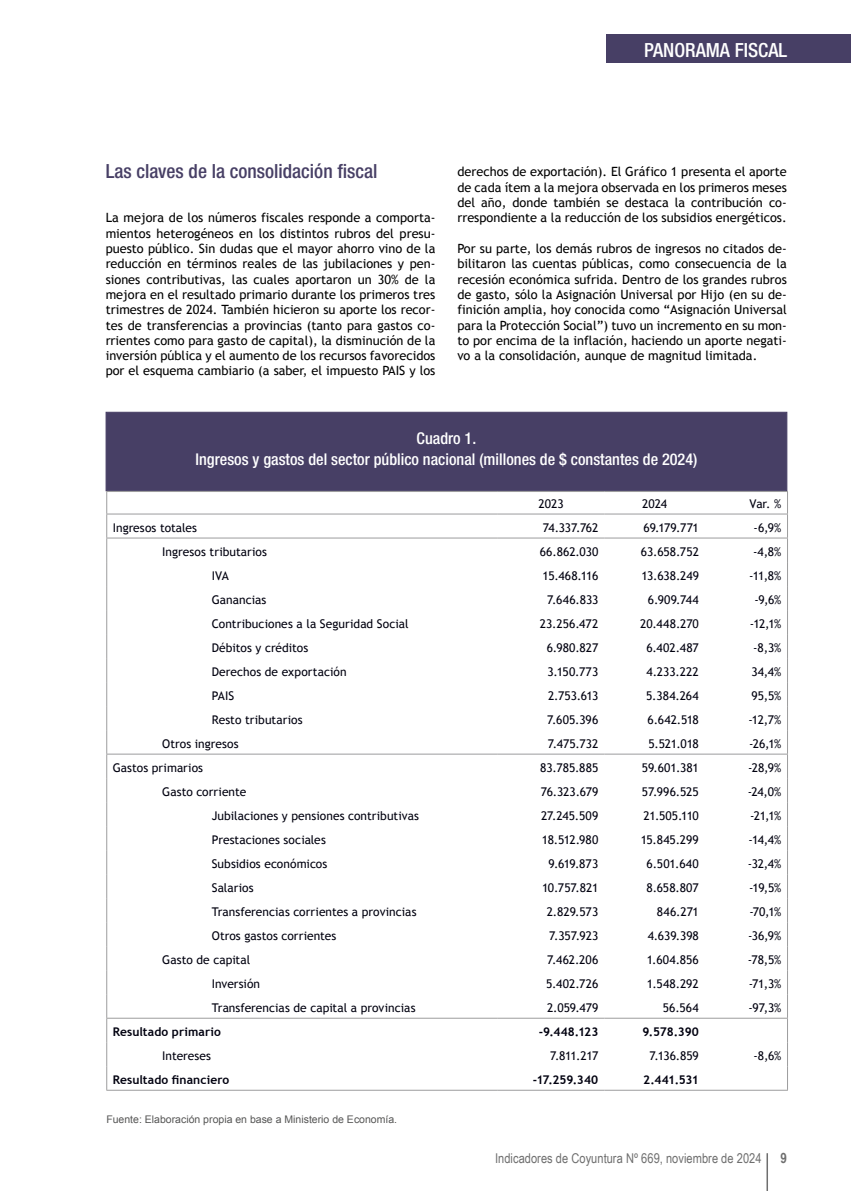
<style>
.page{position:relative;width:851px;height:1191px;background:#fff}
.page>*{position:absolute;margin:0;border:0;box-sizing:border-box;transform-origin:0 0}
.t1{font:500 condensed 19.5px "Helvetica Neue";color:#473f65}
.t2{font:500 condensed 19.5px "Helvetica Neue";color:#fff}
.t3{font:500 condensed 16.2px/21px "Helvetica Neue";color:#fff;text-align:center}
.t4{font:700 14.25px "Arial Narrow";color:#6e6e6e}
.t5{font:13.5px "Arial Narrow";letter-spacing:.005em;color:#6e6e6e}
.t6{font:12.75px/15.3px "Trebuchet MS";color:#000;text-align:justify}
.t7{font:12px "Trebuchet MS";color:#00000f}
.t8{font:700 12px "Trebuchet MS";letter-spacing:.005em;color:#00000f}
.t9{font:10.5px "Arial";color:#565655}
</style>
<div class="page">
<hr style="left:766px;top:1153px;width:1px;height:38px;background:#6e6e6e">
<div style="left:106px;top:412px;width:681px;height:79px;background:#473f65;border:1px solid #473f65"></div>
<div style="left:606px;top:35px;width:244px;height:28px;background:#473f65"></div>
<hr style="left:106px;top:491px;width:391px;height:1px;background:#9c9c9d">
<hr style="left:497px;top:491px;width:107px;height:1px;background:#9c9c9d">
<hr style="left:604px;top:491px;width:100px;height:1px;background:#9c9c9d">
<hr style="left:704px;top:491px;width:83px;height:1px;background:#9c9c9d">
<hr style="left:106px;top:513px;width:391px;height:1px;background:#9c9c9d">
<hr style="left:497px;top:513px;width:107px;height:1px;background:#9c9c9d">
<hr style="left:604px;top:513px;width:100px;height:1px;background:#9c9c9d">
<hr style="left:704px;top:513px;width:83px;height:1px;background:#9c9c9d">
<hr style="left:106px;top:537px;width:391px;height:1px;background:#9c9c9d">
<hr style="left:497px;top:537px;width:107px;height:1px;background:#9c9c9d">
<hr style="left:604px;top:537px;width:100px;height:1px;background:#9c9c9d">
<hr style="left:704px;top:537px;width:83px;height:1px;background:#9c9c9d">
<hr style="left:106px;top:753px;width:391px;height:1px;background:#9c9c9d">
<hr style="left:497px;top:753px;width:107px;height:1px;background:#9c9c9d">
<hr style="left:604px;top:753px;width:100px;height:1px;background:#9c9c9d">
<hr style="left:704px;top:753px;width:83px;height:1px;background:#9c9c9d">
<hr style="left:106px;top:1017px;width:391px;height:1px;background:#9c9c9d">
<hr style="left:497px;top:1017px;width:107px;height:1px;background:#9c9c9d">
<hr style="left:604px;top:1017px;width:100px;height:1px;background:#9c9c9d">
<hr style="left:704px;top:1017px;width:83px;height:1px;background:#9c9c9d">
<svg style="left:106px;top:492px;width:1px;height:597px"></svg>
<svg style="left:787px;top:492px;width:1px;height:597px"></svg>
<hr style="left:106px;top:1089px;width:391px;height:1px;background:#9c9c9d">
<hr style="left:497px;top:1089px;width:107px;height:1px;background:#9c9c9d">
<hr style="left:604px;top:1089px;width:100px;height:1px;background:#9c9c9d">
<hr style="left:704px;top:1089px;width:83px;height:1px;background:#9c9c9d">
<h1 class="t2" style="left:644px;top:39px;width:145px">PANORAMA FISCAL</h1>
<h1 class="t1" style="left:106px;top:159px;width:273px">Las claves de la consolidación fiscal</h1>
<p class="t6" style="left:106px;top:210px;width:331px">La mejora de los números fiscales responde a comporta&shy;mientos heterogéneos en los distintos rubros del presu&shy;puesto público. Sin dudas que el mayor ahorro vino de la reducción en términos reales de las jubilaciones y pen&shy;siones contributivas, las cuales aportaron un 30% de la mejora en el resultado primario durante los primeros tres trimestres de 2024. También hicieron su aporte los recor&shy;tes de transferencias a provincias (tanto para gastos co&shy;rrientes como para gasto de capital), la disminución de la inversión pública y el aumento de los recursos favorecidos por el esquema cambiario (a saber, el impuesto PAIS y los</p>
<p class="t6" style="left:457px;top:164px;width:331px">derechos de exportación). El Gráfico 1 presenta el aporte de cada ítem a la mejora observada en los primeros meses del año, donde también se destaca la contribución co&shy;rrespondiente a la reducción de los subsidios energéticos.</p>
<p class="t6" style="left:457px;top:241px;width:331px">Por su parte, los demás rubros de ingresos no citados de&shy;bilitaron las cuentas públicas, como consecuencia de la recesión económica sufrida. Dentro de los grandes rubros de gasto, sólo la Asignación Universal por Hijo (en su de&shy;finición amplia, hoy conocida como “Asignación Universal para la Protección Social”) tuvo un incremento en su mon&shy;to por encima de la inflación, haciendo un aporte negati&shy;vo a la consolidación, aunque de magnitud limitada.</p>
<p class="t3" style="left:195px;top:427px;width:503px">Cuadro 1.<br>Ingresos y gastos del sector público nacional (millones de $ constantes de 2024)</p>
<p class="t7" style="left:538px;top:497px;width:27px">2023</p>
<p class="t7" style="left:642px;top:497px;width:27px">2024</p>
<p class="t7" style="left:749px;top:497px;width:33px">Var. %</p>
<p class="t7" style="left:113px;top:521px;width:86px">Ingresos totales</p>
<p class="t7" style="left:542px;top:521px;width:57px">74.337.762</p>
<p class="t7" style="left:643px;top:521px;width:57px">69.179.771</p>
<p class="t7" style="left:753px;top:521px;width:29px">-6,9%</p>
<p class="t7" style="left:162px;top:545px;width:106px">Ingresos tributarios</p>
<p class="t7" style="left:539px;top:545px;width:60px">66.862.030</p>
<p class="t7" style="left:641px;top:545px;width:59px">63.658.752</p>
<p class="t7" style="left:753px;top:545px;width:30px">-4,8%</p>
<p class="t7" style="left:212px;top:569px;width:19px">IVA</p>
<p class="t7" style="left:542px;top:569px;width:57px">15.468.116</p>
<p class="t7" style="left:641px;top:569px;width:59px">13.638.249</p>
<p class="t7" style="left:749px;top:569px;width:34px">-11,8%</p>
<p class="t7" style="left:212px;top:593px;width:56px">Ganancias</p>
<p class="t7" style="left:547px;top:593px;width:53px">7.646.833</p>
<p class="t7" style="left:647px;top:593px;width:52px">6.909.744</p>
<p class="t7" style="left:754px;top:593px;width:29px">-9,6%</p>
<p class="t7" style="left:212px;top:617px;width:198px">Contribuciones a la Seguridad Social</p>
<p class="t7" style="left:539px;top:617px;width:60px">23.256.472</p>
<p class="t7" style="left:640px;top:617px;width:60px">20.448.270</p>
<p class="t7" style="left:749px;top:617px;width:33px">-12,1%</p>
<p class="t7" style="left:212px;top:641px;width:98px">Débitos y créditos</p>
<p class="t7" style="left:546px;top:641px;width:53px">6.980.827</p>
<p class="t7" style="left:646px;top:641px;width:54px">6.402.487</p>
<p class="t7" style="left:753px;top:641px;width:30px">-8,3%</p>
<p class="t7" style="left:212px;top:665px;width:136px">Derechos de exportación</p>
<p class="t7" style="left:547px;top:665px;width:52px">3.150.773</p>
<p class="t7" style="left:646px;top:665px;width:54px">4.233.222</p>
<p class="t7" style="left:751px;top:665px;width:32px">34,4%</p>
<p class="t7" style="left:212px;top:689px;width:24px">PAIS</p>
<p class="t7" style="left:548px;top:689px;width:52px">2.753.613</p>
<p class="t7" style="left:646px;top:689px;width:54px">5.384.264</p>
<p class="t7" style="left:751px;top:689px;width:31px">95,5%</p>
<p class="t7" style="left:212px;top:713px;width:92px">Resto tributarios</p>
<p class="t7" style="left:547px;top:713px;width:53px">7.605.396</p>
<p class="t7" style="left:647px;top:713px;width:53px">6.642.518</p>
<p class="t7" style="left:748px;top:713px;width:34px">-12,7%</p>
<p class="t7" style="left:162px;top:737px;width:78px">Otros ingresos</p>
<p class="t7" style="left:547px;top:737px;width:52px">7.475.732</p>
<p class="t7" style="left:648px;top:737px;width:52px">5.521.018</p>
<p class="t7" style="left:749px;top:737px;width:34px">-26,1%</p>
<p class="t7" style="left:113px;top:761px;width:92px">Gastos primarios</p>
<p class="t7" style="left:540px;top:761px;width:60px">83.785.885</p>
<p class="t7" style="left:641px;top:761px;width:59px">59.601.381</p>
<p class="t7" style="left:747px;top:761px;width:35px">-28,9%</p>
<p class="t7" style="left:162px;top:785px;width:86px">Gasto corriente</p>
<p class="t7" style="left:540px;top:785px;width:59px">76.323.679</p>
<p class="t7" style="left:642px;top:785px;width:58px">57.996.525</p>
<p class="t7" style="left:747px;top:785px;width:35px">-24,0%</p>
<p class="t7" style="left:212px;top:809px;width:209px">Jubilaciones y pensiones contributivas</p>
<p class="t7" style="left:541px;top:809px;width:59px">27.245.509</p>
<p class="t7" style="left:643px;top:809px;width:57px">21.505.110</p>
<p class="t7" style="left:750px;top:809px;width:33px">-21,1%</p>
<p class="t7" style="left:212px;top:833px;width:116px">Prestaciones sociales</p>
<p class="t7" style="left:541px;top:833px;width:58px">18.512.980</p>
<p class="t7" style="left:640px;top:833px;width:60px">15.845.299</p>
<p class="t7" style="left:748px;top:833px;width:34px">-14,4%</p>
<p class="t7" style="left:212px;top:857px;width:117px">Subsidios económicos</p>
<p class="t7" style="left:548px;top:857px;width:51px">9.619.873</p>
<p class="t7" style="left:646px;top:857px;width:54px">6.501.640</p>
<p class="t7" style="left:747px;top:857px;width:35px">-32,4%</p>
<p class="t7" style="left:212px;top:881px;width:43px">Salarios</p>
<p class="t7" style="left:542px;top:881px;width:58px">10.757.821</p>
<p class="t7" style="left:646px;top:881px;width:54px">8.658.807</p>
<p class="t7" style="left:749px;top:881px;width:34px">-19,5%</p>
<p class="t7" style="left:212px;top:905px;width:206px">Transferencias corrientes a provincias</p>
<p class="t7" style="left:546px;top:905px;width:53px">2.829.573</p>
<p class="t7" style="left:656px;top:905px;width:44px">846.271</p>
<p class="t7" style="left:749px;top:905px;width:34px">-70,1%</p>
<p class="t7" style="left:212px;top:929px;width:126px">Otros gastos corrientes</p>
<p class="t7" style="left:549px;top:929px;width:51px">7.357.923</p>
<p class="t7" style="left:647px;top:929px;width:53px">4.639.398</p>
<p class="t7" style="left:748px;top:929px;width:35px">-36,9%</p>
<p class="t7" style="left:162px;top:953px;width:89px">Gasto de capital</p>
<p class="t7" style="left:547px;top:953px;width:53px">7.462.206</p>
<p class="t7" style="left:646px;top:953px;width:54px">1.604.856</p>
<p class="t7" style="left:747px;top:953px;width:35px">-78,5%</p>
<p class="t7" style="left:212px;top:977px;width:50px">Inversión</p>
<p class="t7" style="left:546px;top:977px;width:54px">5.402.726</p>
<p class="t7" style="left:646px;top:977px;width:54px">1.548.292</p>
<p class="t7" style="left:748px;top:977px;width:34px">-71,3%</p>
<p class="t7" style="left:212px;top:1001px;width:205px">Transferencias de capital a provincias</p>
<p class="t7" style="left:547px;top:1001px;width:53px">2.059.479</p>
<p class="t7" style="left:662px;top:1001px;width:38px">56.564</p>
<p class="t7" style="left:748px;top:1001px;width:35px">-97,3%</p>
<p class="t8" style="left:113px;top:1024px;width:110px">Resultado primario</p>
<p class="t8" style="left:538px;top:1024px;width:61px">-9.448.123</p>
<p class="t8" style="left:642px;top:1024px;width:58px">9.578.390</p>
<p class="t7" style="left:162px;top:1049px;width:50px">Intereses</p>
<p class="t7" style="left:550px;top:1049px;width:50px">7.811.217</p>
<p class="t7" style="left:649px;top:1049px;width:51px">7.136.859</p>
<p class="t7" style="left:753px;top:1049px;width:29px">-8,6%</p>
<p class="t8" style="left:113px;top:1072px;width:118px">Resultado financiero</p>
<p class="t8" style="left:532px;top:1072px;width:67px">-17.259.340</p>
<p class="t8" style="left:643px;top:1072px;width:57px">2.441.531</p>
<p class="t9" style="left:106px;top:1112px;width:292px">Fuente: Elaboración propia en base a Ministerio de Economía.</p>
<p class="t5" style="left:495px;top:1148px;width:268px">Indicadores de Coyuntura Nº 669, noviembre de 2024</p>
<p class="t4" style="left:780px;top:1147px;width:8px">9</p>
</div>
